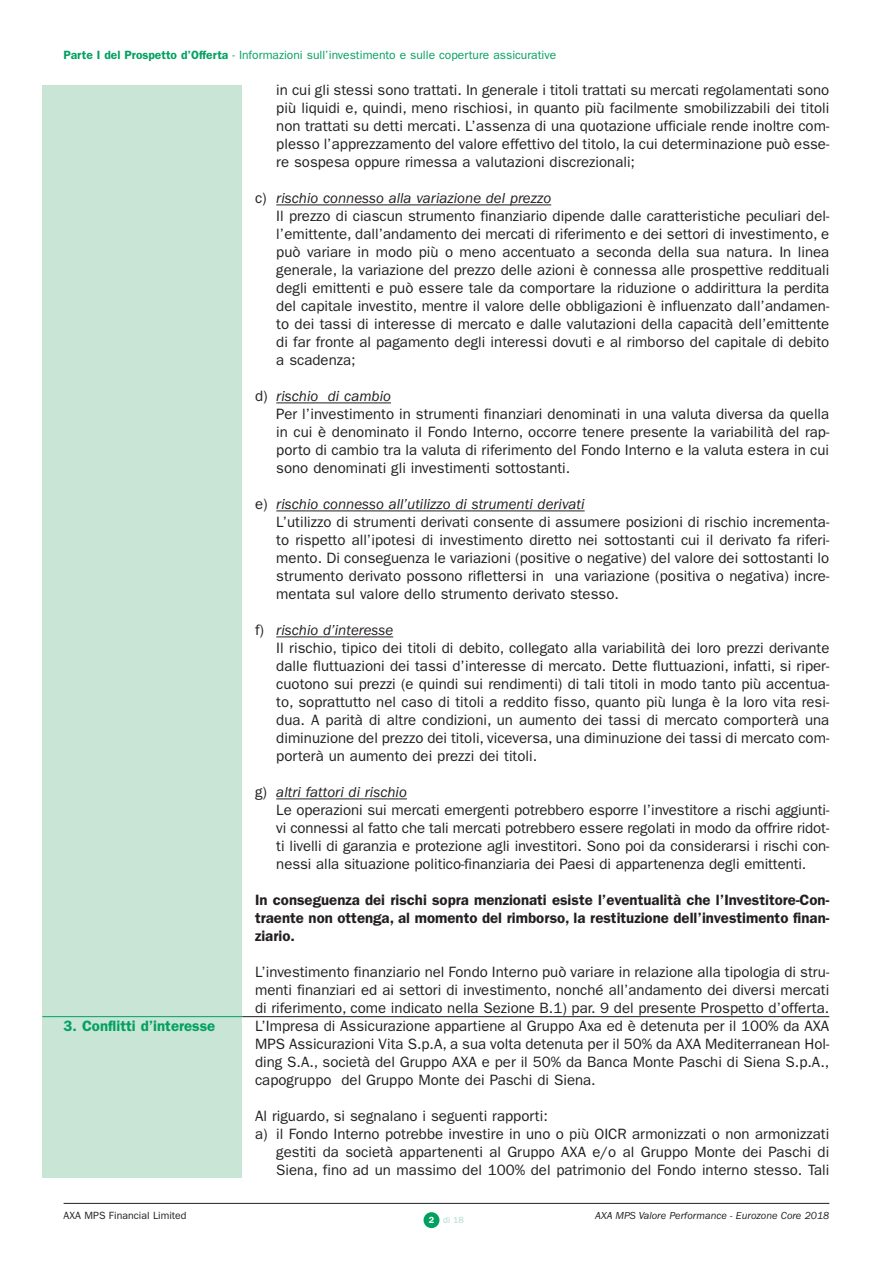
<style>
.page{position:relative;width:893px;height:1263px;background:#fff}
.page>*{position:absolute;margin:0;border:0;box-sizing:border-box;transform-origin:0 0}
.t1{font:15px/18px "Franklin Gothic";color:#231f20}
.t2{font:600 15px/18px "Franklin Gothic";color:#231f20;text-align:justify}
.t3{font:600 15px "Franklin Gothic";color:#00a160}
.t4{font:12px "Franklin Gothic";color:#00a160}
.t5{font:italic 10.5px "Franklin Gothic";color:#231f20}
.t6{font:10.5px "Franklin Gothic";color:#231f20}
.t7{font:9px "Franklin Gothic";color:#b1dbc6}
.s1{font-weight:600}
.s2{font-style:italic}
.s3{font-weight:600;color:#fff}
</style>
<div class="page">
<div style="left:423px;top:1212px;width:16px;height:16px;background:#00a160;border-radius:50%"></div>
<div style="left:42px;top:85px;width:200px;height:1093px;background:#c8e5d6"></div>
<hr style="left:276px;top:205px;width:147px;height:1px;background:#231f20">
<hr style="left:423px;top:205px;width:100px;height:1px;background:#231f20">
<svg style="left:523px;top:205px;width:28px;height:1px"></svg>
<hr style="left:276px;top:403px;width:115px;height:1px;background:#231f20">
<hr style="left:276px;top:511px;width:292px;height:1px;background:#231f20">
<svg style="left:568px;top:511px;width:16px;height:1px"></svg>
<hr style="left:276px;top:637px;width:88px;height:1px;background:#231f20">
<svg style="left:364px;top:637px;width:29px;height:1px"></svg>
<hr style="left:276px;top:799px;width:131px;height:1px;background:#231f20">
<hr style="left:64px;top:1203px;width:765px;height:1px;background:#231f20">
<hr style="left:42px;top:1016px;width:200px;height:1px;background:#00a160">
<hr style="left:242px;top:1016px;width:587px;height:1px;background:#231f20">
<p class="t4" style="left:64px;top:51px;width:494px"><span class="s1">Parte I del Prospetto d’Offerta</span> - Informazioni sull’investimento e sulle coperture assicurative</p>
<p class="t3" style="left:64px;top:1021px;width:153px">3. Conflitti d’interesse</p>
<p class="t1" style="left:276px;top:83px;width:554px;text-align:justify">in cui gli stessi sono trattati. In generale i titoli trattati su mercati regolamentati sono più liquidi e, quindi, meno rischiosi, in quanto più facilmente smobilizzabili dei titoli non trattati su detti mercati. L’assenza di una quotazione ufficiale rende inoltre com&shy;plesso l’apprezzamento del valore effettivo del titolo, la cui determinazione può esse&shy;re sospesa oppure rimessa a valutazioni discrezionali;</p>
<p class="t1" style="left:276px;top:191px;width:554px;text-indent:-21px">c) <span class="s2">rischio connesso alla variazione del prezzo<br></span>Il prezzo di ciascun strumento finanziario dipende dalle caratteristiche peculiari del&shy;l’emittente, dall’andamento dei mercati di riferimento e dei settori di investimento, e può variare in modo più o meno accentuato a seconda della sua natura. In linea generale, la variazione del prezzo delle azioni è connessa alle prospettive reddituali degli emittenti e può essere tale da comportare la riduzione o addirittura la perdita del capitale investito, mentre il valore delle obbligazioni è influenzato dall’andamen&shy;to dei tassi di interesse di mercato e dalle valutazioni della capacità dell’emittente di far fronte al pagamento degli interessi dovuti e al rimborso del capitale di debito a scadenza;</p>
<p class="t1" style="left:276px;top:389px;width:554px;text-indent:-21px">d) <span class="s2">rischio di cambio<br></span>Per l’investimento in strumenti finanziari denominati in una valuta diversa da quella in cui è denominato il Fondo Interno, occorre tenere presente la variabilità del rap&shy;porto di cambio tra la valuta di riferimento del Fondo Interno e la valuta estera in cui sono denominati gli investimenti sottostanti.</p>
<p class="t1" style="left:276px;top:497px;width:554px;text-indent:-21px">e) <span class="s2">rischio connesso all’utilizzo di strumenti derivati<br></span>L’utilizzo di strumenti derivati consente di assumere posizioni di rischio incrementa&shy;to rispetto all’ipotesi di investimento diretto nei sottostanti cui il derivato fa riferi&shy;mento. Di conseguenza le variazioni (positive o negative) del valore dei sottostanti lo strumento derivato possono riflettersi in una variazione (positiva o negativa) incre&shy;mentata sul valore dello strumento derivato stesso.</p>
<p class="t1" style="left:276px;top:623px;width:554px;text-indent:-21px">f) <span class="s2">rischio d’interesse<br></span>Il rischio, tipico dei titoli di debito, collegato alla variabilità dei loro prezzi derivante dalle fluttuazioni dei tassi d’interesse di mercato. Dette fluttuazioni, infatti, si riper&shy;cuotono sui prezzi (e quindi sui rendimenti) di tali titoli in modo tanto più accentua&shy;to, soprattutto nel caso di titoli a reddito fisso, quanto più lunga è la loro vita resi&shy;dua. A parità di altre condizioni, un aumento dei tassi di mercato comporterà una diminuzione del prezzo dei titoli, viceversa, una diminuzione dei tassi di mercato com&shy;porterà un aumento dei prezzi dei titoli.</p>
<p class="t1" style="left:276px;top:785px;width:554px;text-indent:-21px">g) <span class="s2">altri fattori di rischio<br></span>Le operazioni sui mercati emergenti potrebbero esporre l’investitore a rischi aggiunti&shy;vi connessi al fatto che tali mercati potrebbero essere regolati in modo da offrire ridot&shy;ti livelli di garanzia e protezione agli investitori. Sono poi da considerarsi i rischi con&shy;nessi alla situazione politico-finanziaria dei Paesi di appartenenza degli emittenti.</p>
<p class="t2" style="left:255px;top:893px;width:576px">In conseguenza dei rischi sopra menzionati esiste l’eventualità che l’Investitore-Con&shy;traente non ottenga, al momento del rimborso, la restituzione dell’investimento finan&shy;ziario.</p>
<p class="t1" style="left:255px;top:965px;width:576px;text-align:justify">L’investimento finanziario nel Fondo Interno può variare in relazione alla tipologia di stru&shy;menti finanziari ed ai settori di investimento, nonché all’andamento dei diversi mercati di riferimento, come indicato nella Sezione B.1) par. 9 del presente Prospetto d’offerta.<br>L’Impresa di Assicurazione appartiene al Gruppo Axa ed è detenuta per il 100% da AXA MPS Assicurazioni Vita S.p.A, a sua volta detenuta per il 50% da AXA Mediterranean Hol&shy;ding S.A., società del Gruppo AXA e per il 50% da Banca Monte Paschi di Siena S.p.A., capogruppo del Gruppo Monte dei Paschi di Siena.</p>
<p class="t1" style="left:255px;top:1109px;width:294px">Al riguardo, si segnalano i seguenti rapporti:</p>
<p class="t1" style="left:255px;top:1127px;width:575px">a) il Fondo Interno potrebbe investire in uno o più OICR armonizzati o non armonizzati</p>
<p class="t1" style="left:276px;top:1145px;width:554px">gestiti da società appartenenti al Gruppo AXA e/o al Gruppo Monte dei Paschi di</p>
<p class="t1" style="left:276px;top:1163px;width:554px">Siena, fino ad un massimo del 100% del patrimonio del Fondo interno stesso. Tali</p>
<p class="t6" style="left:64px;top:1211px;width:124px">AXA MPS Financial Limited</p>
<p class="t5" style="left:595px;top:1212px;width:235px">AXA MPS Valore Performance - Eurozone Core 2018</p>
<p class="t7" style="left:429px;top:1217px;width:37px"><span class="s3">2</span> di 18</p>
</div>
